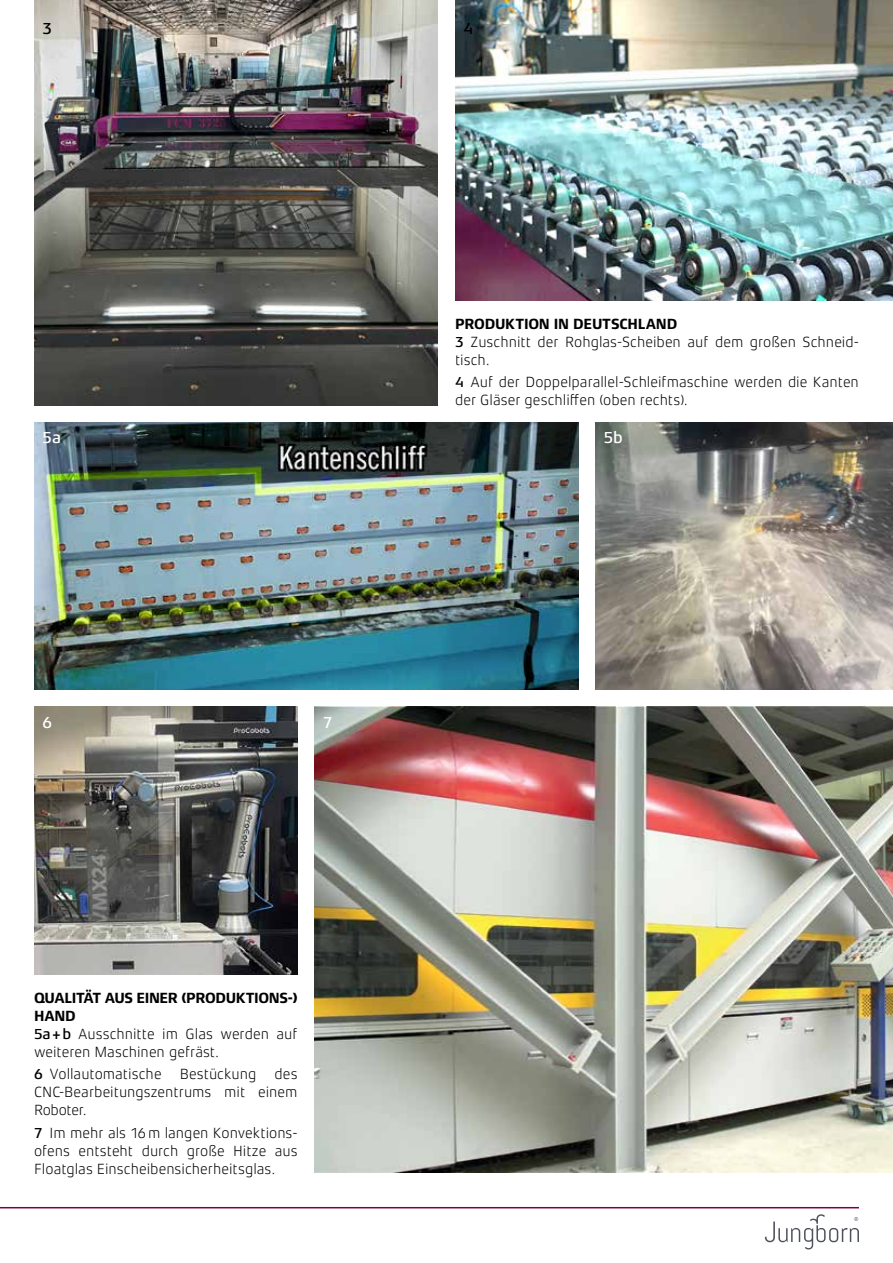
<style>
.page{position:relative;width:893px;height:1263px;background:#fff}
.page>*{position:absolute;margin:0;border:0;box-sizing:border-box;transform-origin:0 0}
.t1{font:500 16.5px "Xenois Sans Pro";color:#fff}
.t2{font:500 16.5px "Xenois Sans Pro";color:#000}
.t3{font:300 15px/18px "Xenois Sans Pro";letter-spacing:-.005em;color:#000}
.s1{font-weight:700}
.s2{font-weight:500}
</style>
<div class="page">
<hr style="left:0;top:1207px;width:859px;height:1px;background:#7e0041">
<svg style="left:765px;top:1214px;width:94px;height:35px"></svg>
<img style="left:455px;top:0;width:438px;height:300px">
<img style="left:34px;top:422px;width:544px;height:268px">
<img style="left:315px;top:707px;width:578px;height:465px">
<img style="left:34px;top:707px;width:264px;height:268px">
<img style="left:34px;top:0;width:404px;height:405px">
<img style="left:595px;top:422px;width:298px;height:268px">
<p class="t2" style="left:43px;top:19px;width:11px">3</p>
<p class="t2" style="left:463px;top:19px;width:11px">4</p>
<p class="t3" style="left:455px;top:315px;width:405px"><span class="s1">PRODUKTION IN DEUTSCHLAND<br></span><span class="s2">3</span> Zuschnitt der Rohglas-Scheiben auf dem großen Schneid&shy;tisch.</p>
<p class="t3" style="left:455px;top:373px;width:405px"><span class="s2">4</span> Auf der Doppelparallel-Schleifmaschine werden die Kanten der Gläser geschliffen (oben rechts).</p>
<p class="t1" style="left:43px;top:428px;width:20px">5a</p>
<p class="t1" style="left:604px;top:428px;width:21px">5b</p>
<p class="t1" style="left:43px;top:713px;width:11px">6</p>
<p class="t1" style="left:323px;top:713px;width:11px">7</p>
<p class="t3" style="left:34px;top:989px;width:265px"><span class="s1">QUALITÄT AUS EINER (PRODUKTIONS-)<br>HAND<br></span><span class="s2">5a + b</span> Ausschnitte im Glas werden auf weiteren Maschinen gefräst.</p>
<p class="t3" style="left:34px;top:1065px;width:265px;text-align:justify"><span class="s2">6</span> Vollautomatische Bestückung des CNC-Bearbeitungszentrums mit einem Roboter.</p>
<p class="t3" style="left:34px;top:1123px;width:265px;text-align:justify"><span class="s2">7</span> Im mehr als 16 m langen Konvektions&shy;ofens entsteht durch große Hitze aus Floatglas Einscheibensicherheitsglas.</p>
</div>
